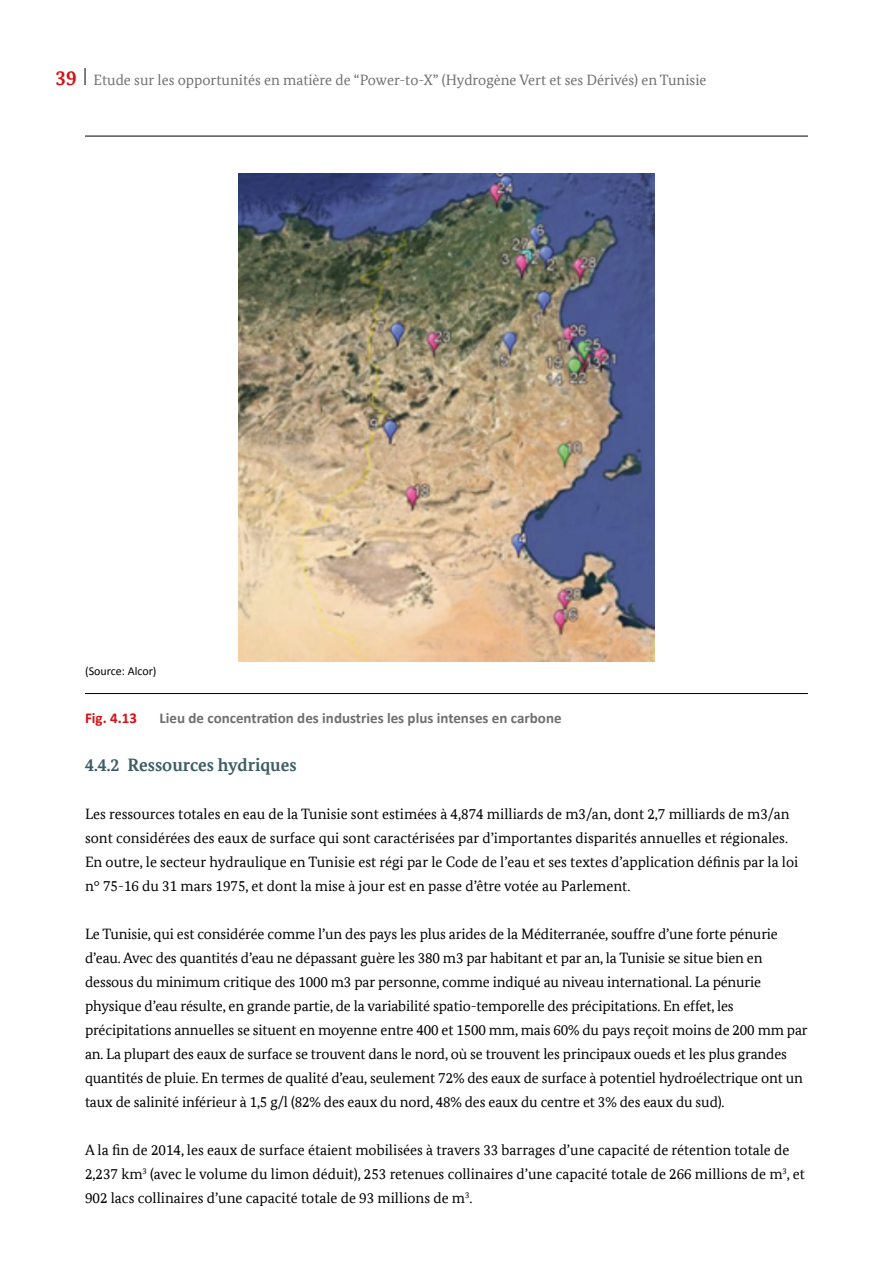
<style>
.page{position:relative;width:893px;height:1263px;background:#fff}
.page>*{position:absolute;margin:0;border:0;box-sizing:border-box;transform-origin:0 0}
.t1{font:700 18px "Bundes Serif Office T";color:#3c5e64}
.t2{font:15px/24px "Bundes Serif Office T";letter-spacing:-.01em;color:#000}
.t3{font:15px "Bundes Serif Office T";color:#706f6f}
.t4{font:700 15px "Calibri";color:#706f6f}
.t5{font:700 15px "Calibri";color:#d40f14}
.t6{font:12px "Calibri";color:#000}
.s1{font-weight:700;font-size:21px;color:#d40f14}
</style>
<div class="page">
<svg style="left:85px;top:68px;width:1px;height:17px"></svg>
<hr style="left:85px;top:136px;width:723px;height:1px;background:#000">
<hr style="left:85px;top:693px;width:723px;height:1px;background:#000">
<img style="left:239px;top:174px;width:415px;height:488px">
<p class="t3" style="left:56px;top:71px;width:652px"><span class="s1">39</span> Etude sur les opportunités en matière de “Power-to-X” (Hydrogène Vert et ses Dérivés) en Tunisie</p>
<p class="t6" style="left:85px;top:664px;width:73px">(Source: Alcor)</p>
<p class="t5" style="left:85px;top:709px;width:53px">Fig. 4.13</p>
<p class="t4" style="left:159px;top:709px;width:404px">Lieu de concentration des industries les plus intenses en carbone</p>
<p class="t1" style="left:85px;top:755px;width:213px">4.4.2 Ressources hydriques</p>
<p class="t2" style="left:85px;top:802px;width:715px">Les ressources totales en eau de la Tunisie sont estimées à 4,874 milliards de m3/an, dont 2,7 milliards de m3/an sont considérées des eaux de surface qui sont caractérisées par d’importantes disparités annuelles et régionales.<br>En outre, le secteur hydraulique en Tunisie est régi par le Code de l’eau et ses textes d’application définis par la loi n° 75-16 du 31 mars 1975, et dont la mise à jour est en passe d’être votée au Parlement.</p>
<p class="t2" style="left:85px;top:922px;width:724px">Le Tunisie, qui est considérée comme l’un des pays les plus arides de la Méditerranée, souffre d’une forte pénurie d’eau. Avec des quantités d’eau ne dépassant guère les 380 m3 par habitant et par an, la Tunisie se situe bien en dessous du minimum critique des 1000 m3 par personne, comme indiqué au niveau international. La pénurie physique d’eau résulte, en grande partie, de la variabilité spatio-temporelle des précipitations. En effet, les précipitations annuelles se situent en moyenne entre 400 et 1500 mm, mais 60% du pays reçoit moins de 200 mm par an. La plupart des eaux de surface se trouvent dans le nord, où se trouvent les principaux oueds et les plus grandes quantités de pluie. En termes de qualité d’eau, seulement 72% des eaux de surface à potentiel hydroélectrique ont un taux de salinité inférieur à 1,5 g/l (82% des eaux du nord, 48% des eaux du centre et 3% des eaux du sud).</p>
<p class="t2" style="left:85px;top:1138px;width:721px">A la fin de 2014, les eaux de surface étaient mobilisées à travers 33 barrages d’une capacité de rétention totale de<br>2,237 km<sup>3</sup> (avec le volume du limon déduit), 253 retenues collinaires d’une capacité totale de 266 millions de m<sup>3</sup>, et<br>902 lacs collinaires d’une capacité totale de 93 millions de m<sup>3</sup>.</p>
</div>
